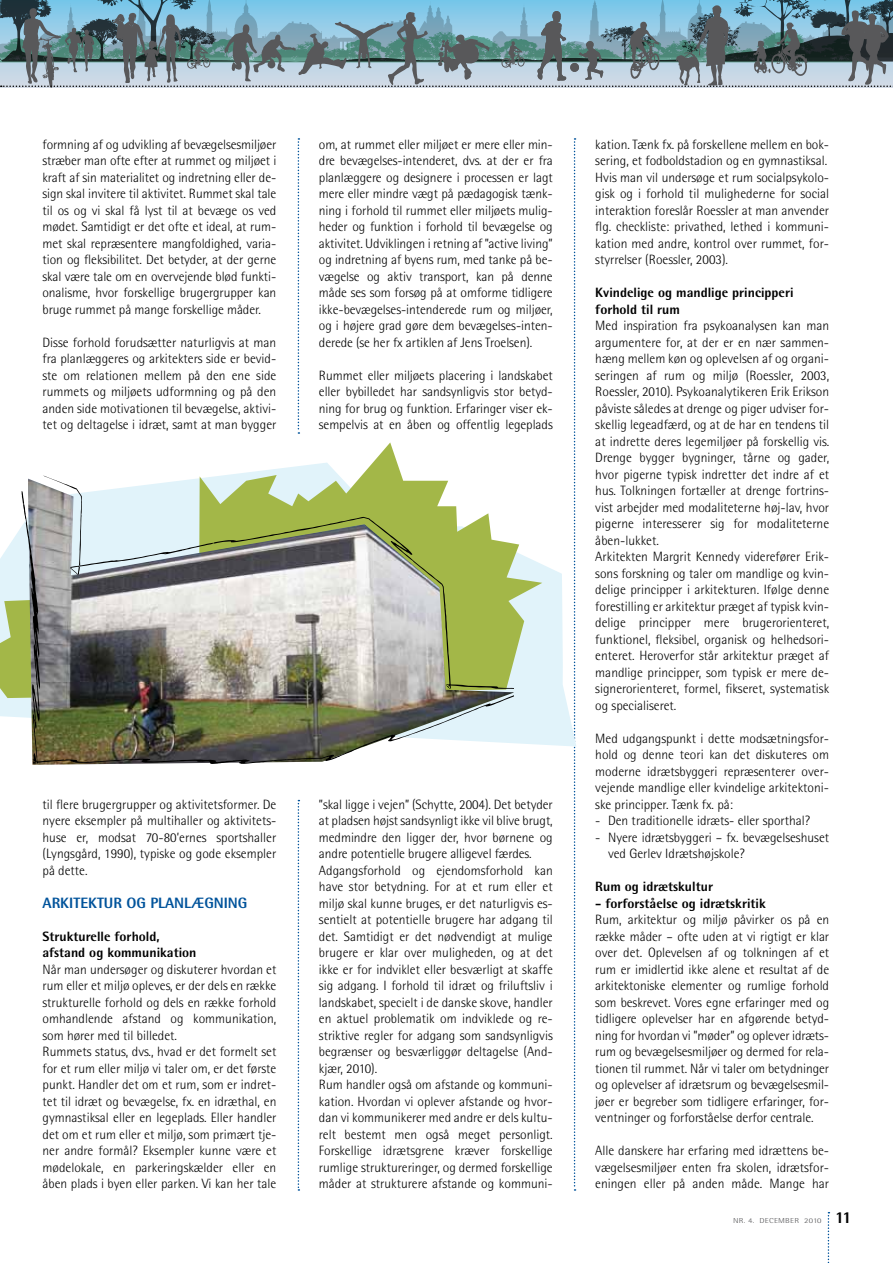
<style>
.page{position:relative;width:893px;height:1263px;background:#fff}
.page>*{position:absolute;margin:0;border:0;box-sizing:border-box;transform-origin:0 0}
.t1{font:800 16.5px "Rotis Semi Sans Std";color:#000}
.t2{font:800 15px "Rotis Semi Sans Std";letter-spacing:.1em;color:#00539b}
.t3{font:300 13.5px/16.5px "Rotis Semi Sans Std";color:#000;text-align:justify}
.t4{font:800 13.5px/16.5px "Rotis Semi Sans Std";color:#000}
.t5{font:300 7.2px "Rotis Semi Sans Std";letter-spacing:.025em;color:#58585a;scale:1.25 1}
</style>
<div class="page">
<svg style="left:828px;top:1212px;width:1px;height:51px"></svg>
<svg style="left:298px;top:138px;width:1px;height:296px"></svg>
<svg style="left:298px;top:800px;width:1px;height:391px"></svg>
<svg style="left:574px;top:138px;width:1px;height:1053px"></svg>
<svg style="left:0;top:0;width:893px;height:87px;background:#7d9eab"></svg>
<svg style="left:0;top:463px;width:576px;height:283px;fill:#e3f3fa"></svg>
<svg style="left:0;top:442px;width:542px;height:256px"></svg>
<img style="left:21px;top:475px;width:493px;height:290px">
<p class="t3" style="left:43px;top:136px;width:235px">formning af og udvikling af bevægelsesmiljøer stræber man ofte efter at rummet og miljøet i kraft af sin materialitet og indretning eller de&shy;sign skal invitere til aktivitet. R ummet skal tale til os og vi skal få lyst til at bevæge os ved mødet. Samtidigt er det ofte et ideal, at rum&shy;met skal repræsentere mangfoldighed, varia&shy;tion og fleksibilitet. Det betyder, at der gerne skal være tale om en overvejende blød funkti&shy;onalisme, hvor forskellige brugergrupper kan bruge rummet på mange forskellige måder.</p>
<p class="t3" style="left:43px;top:334px;width:235px">Disse forhold forudsætter naturligvis at man fra planlæggeres og arkitekters side er bevid&shy;ste om relationen mellem på den ene side rummets og miljøets udformning og på den anden side motivationen til bevægelse, aktivi&shy;tet og deltagelse i idræt, samt at man bygger</p>
<p class="t3" style="left:43px;top:796px;width:235px">til flere brugergrupper og aktivitetsformer. De nyere eksempler på multihaller og aktivitets&shy;huse er, modsat 70-80’ernes sportshaller (Lyngsgård, 1990), typiske og gode eksempler på dette.</p>
<p class="t2" style="left:43px;top:893px;width:206px">Arkitektur og planlægning</p>
<p class="t4" style="left:43px;top:928px;width:155px">Strukturelle forhold, afstand og kommunikation</p>
<p class="t3" style="left:43px;top:961px;width:235px;text-align:left">Når man undersøger og diskuterer hvordan et rum eller et miljø opleves, er der dels en række strukturelle forhold og dels en række forhold omhandlende afstand og kommunikation, som hører med til billedet.<br>R ummets status, dvs., hvad er det formelt set for et rum eller miljø vi taler om, er det første punkt. Handler det om et rum, som er indret&shy;tet til idræt og bevægelse, fx. en idræthal, en gymnastiksal eller en legeplads. Eller handler det om et rum eller et miljø, som primært tje&shy;ner andre formål? Eksempler kunne være et mødelokale, en parkeringskælder eller en åben plads i byen eller parken. Vi kan her tale</p>
<p class="t3" style="left:319px;top:136px;width:235px">om, at rummet eller miljøet er mere eller min&shy;dre bevægelses-intenderet, dvs. at der er fra planlæggere og designere i processen er lagt mere eller mindre vægt på pædagogisk tænk&shy;ning i forhold til rummet eller miljøets mulig&shy;heder og funktion i forhold til bevægelse og aktivitet. Udviklingen i retning af ”active living” og indretning af byens rum, med tanke på be&shy;vægelse og aktiv transport, kan på denne måde ses som forsøg på at omforme tidligere ikke-bevægelses-intenderede rum og miljøer, og i højere grad gøre dem bevægelses-inten&shy;derede (se her fx artiklen af Jens Troelsen).</p>
<p class="t3" style="left:319px;top:367px;width:235px">Rummet eller miljøets placering i landskabet eller bybilledet har sandsynligvis stor betyd&shy;ning for brug og funktion. Erfaringer viser ek&shy;sempelvis at en åben og offentlig legeplads</p>
<p class="t3" style="left:319px;top:796px;width:235px;text-align:left">”skal ligge i vejen” (Schytte, 2004). Det betyder at pladsen højst sandsynligt ikke vil blive brugt, medmindre den ligger der, hvor børnene og andre potentielle brugere alligevel færdes.<br>Adgangsforhold og ejendomsforhold kan have stor betydning. For at et rum eller et miljø skal kunne bruges, er det naturligvis es&shy;sentielt at potentielle brugere har adgang til det. Samtidigt er det nødvendigt at mulige brugere er klar over muligheden, og at det ikke er for indviklet eller besværligt at skaffe sig adgang. I forhold til idræt og friluftsliv i landskabet, specielt i de danske skove, handler en aktuel problematik om indviklede og re&shy;striktive regler for adgang som sandsynligvis begrænser og besværliggør deltagelse (And&shy;kjær, 2010).<br>Rum handler også om afstande og kommuni&shy;kation. Hvordan vi oplever afstande og hvor&shy;dan vi kommunikerer med andre er dels kultu&shy;relt bestemt men også meget personligt.<br>Forskellige idrætsgrene kræver forskellige rumlige struktureringer, og dermed forskellige måder at strukturere afstande og kommuni-</p>
<p class="t3" style="left:595px;top:136px;width:235px;text-align:left">kation. Tænk fx. på forskellene mellem en bok&shy;sering, et fodboldstadion og en gymnastiksal.<br>Hvis man vil undersøge et rum socialpsykolo&shy;gisk og i forhold til mulighederne for social interaktion foreslår Roessler at man anvender flg. checkliste: privathed, lethed i kommuni&shy;kation med andre, kontrol over rummet, for&shy;styrrelser (Roessler, 2003).</p>
<p class="t4" style="left:595px;top:284px;width:200px">Kvindelige og mandlige principperi forhold til rum</p>
<p class="t3" style="left:595px;top:317px;width:235px;text-align:left">Med inspiration fra psykoanalysen kan man argumentere for, at der er en nær sammen&shy;hæng mellem køn og oplevelsen af og organi&shy;seringen af rum og miljø (Roessler, 2003, Roessler, 2010). Psykoanalytikeren Erik Erikson påviste således at drenge og piger udviser for&shy;skellig legeadfærd, og at de har en tendens til at indrette deres legemiljøer på forskellig vis.<br>Drenge bygger bygninger, tårne og gader, hvor pigerne typisk indretter det indre af et hus. Tolkningen fortæller at drenge fortrins&shy;vist arbejder med modaliteterne høj-lav, hvor pigerne interesserer sig for modaliteterne åben-lukket.<br>Arkitekten Margrit Kennedy viderefører Erik&shy;sons forskning og taler om mandlige og kvin&shy;delige principper i arkitekturen. Ifølge denne forestilling er arkitektur præget af typisk kvin&shy;delige principper mere brugerorienteret, funktionel, fleksibel, organisk og helhedsori&shy;enteret. H eroverfor står arkitektur præget af mandlige principper, som typisk er mere de&shy;signerorienteret, formel, fikseret, systematisk og specialiseret.</p>
<p class="t3" style="left:595px;top:730px;width:235px">Med udgangspunkt i dette modsætningsfor&shy;hold og denne teori kan det diskuteres om moderne idrætsbyggeri repræsenterer over&shy;vejende mandlige eller kvindelige arkitektoni&shy;ske principper. Tænk fx. på:</p>
<p class="t3" style="left:595px;top:812px;width:216px">- Den traditionelle idræts- eller sporthal?</p>
<p class="t3" style="left:608px;top:829px;width:223px;text-indent:-13px">- Nyere idrætsbyggeri – fx. bevægelseshuset ved Gerlev Idrætshøjskole?</p>
<p class="t4" style="left:595px;top:878px;width:119px">Rum og idrætskultur</p>
<p class="t4" style="left:595px;top:894px;width:172px">- forforståelse og idrætskritik</p>
<p class="t3" style="left:595px;top:911px;width:235px">R um, arkitektur og miljø påvirker os på en række måder – ofte uden at vi rigtigt er klar over det. Oplevelsen af og tolkningen af et rum er imidlertid ikke alene et resultat af de arkitektoniske elementer og rumlige forhold som beskrevet. Vores egne erfaringer med og tidligere oplevelser har en afgørende betyd&shy;ning for hvordan vi ”møder” og oplever idræts&shy;rum og bevægelsesmiljøer og dermed for rela&shy;tionen til rummet. Når vi taler om betydninger og oplevelser af idrætsrum og bevægelsesmil&shy;jøer er begreber som tidligere erfaringer, for&shy;ventninger og forforståelse derfor centrale.</p>
<p class="t3" style="left:595px;top:1142px;width:235px">Alle danskere har erfaring med idrættens be&shy;vægelsesmiljøer enten fra skolen, idrætsfor&shy;eningen eller på anden måde. Mange har</p>
<p class="t5" style="left:733px;top:1216px;width:50px">NR. 4. DECEM BER</p>
<p class="t5" style="left:804px;top:1216px;width:15px">2010</p>
<p class="t1" style="left:835px;top:1207px;width:18px">11</p>
</div>
